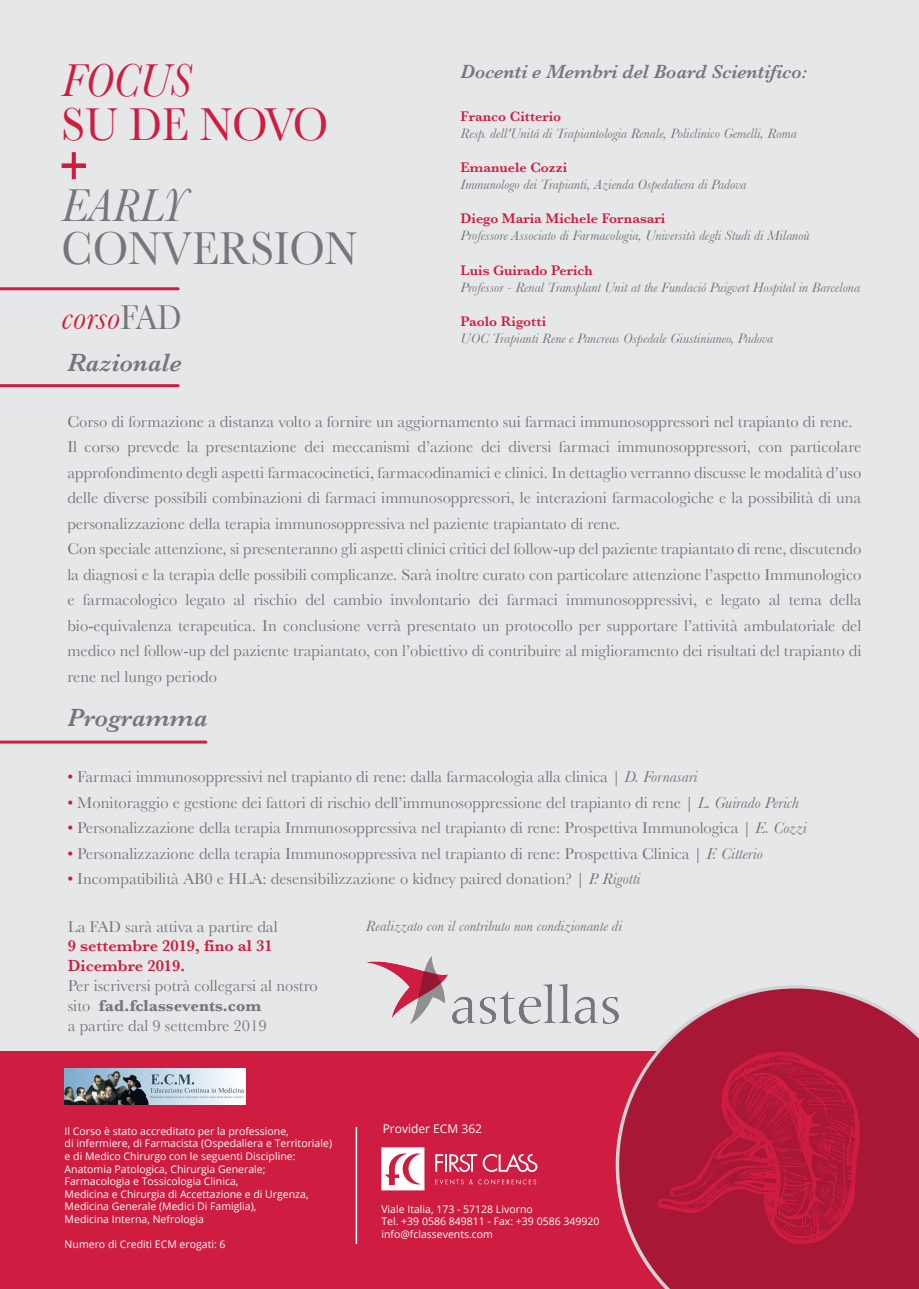
<style>
.page{position:relative;width:919px;height:1289px;background:#fff}
.page>*{position:absolute;margin:0;border:0;box-sizing:border-box;transform-origin:0 0}
.t1{font:48.15px "Baskerville";color:#74787a;scale:.9 1}
.t2{font:48.15px "Baskerville";color:#ce1d41;scale:.9 1}
.t3{font:italic 48.15px "Baskerville";color:#ce1d41;scale:.9 1}
.t4{font:italic 48.15px "Baskerville";color:#74787a;scale:.9 1}
.t5{font:italic 36px "Baskerville";color:#ce1d41}
.t6{font:italic 600 25.5px "Baskerville";color:#74787a}
.t7{font:italic 600 19.5px "Baskerville";color:#74787a}
.t8{font:16.5px/25.5px "Baskerville";color:#74787a}
.t9{font:600 16.5px/19.8px "Baskerville";color:#ce1d41}
.t10{font:italic 15.45px "Baskerville";color:#74787a}
.t11{font:italic 14.25px "Baskerville";color:#74787a}
.t12{font:600 14.25px "Baskerville";color:#ce1d41}
.t13{font:12px "Open Sans";color:#fff}
.t14{font:10.5px/12.6px "Open Sans";color:#fff}
.s1{font-style:normal;color:#74787a}
.s2{color:#ce1d41}
.s3{font-style:italic}
.s4{font-weight:700}
</style>
<div class="page">
<div style="left:0;top:0;width:918px;height:1288px;background:#e6e7e9"></div>
<div style="left:0;top:1051px;width:918px;height:237px;background:#ce1d41"></div>
<svg style="left:62px;top:152px;width:24px;height:27px"></svg>
<hr style="left:0;top:287px;width:178px;height:3px;background:#ce1d41">
<hr style="left:0;top:384px;width:178px;height:3px;background:#ce1d41">
<hr style="left:0;top:740px;width:206px;height:3px;background:#ce1d41">
<svg style="left:381px;top:1147px;width:43px;height:43px"></svg>
<svg style="left:435px;top:1153px;width:102px;height:18px"></svg>
<svg style="left:435px;top:1179px;width:28px;height:5px"></svg>
<svg style="left:469px;top:1179px;width:67px;height:5px"></svg>
<img style="left:65px;top:1068px;width:181px;height:36px">
<svg style="left:619px;top:988px;width:299px;height:300px;fill:#a81736"></svg>
<svg style="left:657px;top:1051px;width:203px;height:193px"></svg>
<img style="left:366px;top:956px;width:256px;height:70px">
<hr style="left:355px;top:1127px;width:2px;height:116px;background:#fff">
<h1 class="t3" style="left:62px;top:52px;width:144px">FOCUS</h1>
<h1 class="t2" style="left:62px;top:96px;width:298px">SU DE NOVO</h1>
<h1 class="t4" style="left:62px;top:176px;width:140px">EARLY</h1>
<h1 class="t1" style="left:62px;top:220px;width:330px">CONVERSION</h1>
<h2 class="t5" style="left:62px;top:296px;width:122px">corso<span class="s1">FAD</span></h2>
<h3 class="t6" style="left:67px;top:347px;width:116px">Razionale</h3>
<p class="t7" style="left:460px;top:60px;width:348px">Docenti e Membri del Board Scientifico:</p>
<p class="t12" style="left:460px;top:108px;width:102px">Franco Citterio</p>
<p class="t11" style="left:460px;top:125px;width:337px">Resp. dell'Unitá di Trapiantologia Renale, Policlinico Gemelli, Roma</p>
<p class="t12" style="left:460px;top:159px;width:108px">Emanuele Cozzi</p>
<p class="t11" style="left:460px;top:176px;width:287px">Immunologo dei Trapianti, Azienda Ospedaliera di Padova</p>
<p class="t12" style="left:460px;top:210px;width:206px">Diego Maria Michele Fornasari</p>
<p class="t11" style="left:460px;top:227px;width:350px">Professore Associato di Farmacologia, Università degli Studi di Milanoù</p>
<p class="t12" style="left:460px;top:261px;width:134px">Luis Guirado Perich</p>
<p class="t11" style="left:460px;top:279px;width:401px">Professor - Renal Transplant Unit at the Fundació Puigvert Hospital in Barcelona</p>
<p class="t12" style="left:460px;top:313px;width:87px">Paolo Rigotti</p>
<p class="t11" style="left:460px;top:330px;width:314px">UOC Trapianti Rene e Pancreas Ospedale Giustinianeo, Padova</p>
<p class="t8" style="left:67px;top:408px;width:795px">Corso di formazione a distanza volto a fornire un aggiornamento sui farmaci immunosoppressori nel trapianto di rene.<br>Il corso prevede la presentazione dei meccanismi d’azione dei diversi farmaci immunosoppressori, con particolare approfondimento degli aspetti farmacocinetici, farmacodinamici e clinici. In dettaglio verranno discusse le modalità d’uso delle diverse possibili combinazioni di farmaci immunosoppressori, le interazioni farmacologiche e la possibilità di una personalizzazione della terapia immunosoppressiva nel paziente trapiantato di rene.<br>Con speciale attenzione, si presenteranno gli aspetti clinici critici del follow-up del paziente trapiantato di rene, discutendo la diagnosi e la terapia delle possibili complicanze. Sarà inoltre curato con particolare attenzione l’aspetto Immunologico e farmacologico legato al rischio del cambio involontario dei farmaci immunosoppressivi, e legato al tema della bio-equivalenza terapeutica. In conclusione verrà presentato un protocollo per supportare l’attività ambulatoriale del medico nel follow-up del paziente trapiantato, con l’obiettivo di contribuire al miglioramento dei risultati del trapianto di rene nel lungo periodo</p>
<h3 class="t6" style="left:67px;top:703px;width:142px">Programma</h3>
<p class="t8" style="left:67px;top:764px;width:631px"><span class="s2">•</span> Farmaci immunosoppressivi nel trapianto di rene: dalla farmacologia alla clinica | <span class="s3">D. Fornasari</span></p>
<p class="t8" style="left:67px;top:789px;width:733px"><span class="s2">•</span> Monitoraggio e gestione dei fattori di rischio dell’immunosoppressione del trapianto di rene | <span class="s3">L. Guirado Perich</span></p>
<p class="t8" style="left:67px;top:815px;width:741px"><span class="s2">•</span> Personalizzazione della terapia Immunosoppressiva nel trapianto di rene: Prospettiva Immunologica | <span class="s3">E. Cozzi</span></p>
<p class="t8" style="left:67px;top:840px;width:696px"><span class="s2">•</span> Personalizzazione della terapia Immunosoppressiva nel trapianto di rene: Prospettiva Clinica | <span class="s3">F. Citterio</span></p>
<p class="t8" style="left:67px;top:866px;width:574px"><span class="s2">•</span> Incompatibilità AB0 e HLA: desensibilizzazione o kidney paired donation? | <span class="s3">P. Rigotti</span></p>
<p class="t8" style="left:68px;top:913px;width:211px">La FAD sarà attiva a partire dal</p>
<p class="t9" style="left:68px;top:936px;width:206px">9 settembre 2019, fino al 31<br>Dicembre 2019.</p>
<p class="t8" style="left:68px;top:975px;width:251px;line-height:19.8px">Per iscriversi potrà collegarsi al nostro sito <span class="s4">fad.fclassevents.com<br></span>a partire dal 9 settembre 2019</p>
<p class="t10" style="left:366px;top:917px;width:257px">Realizzato con il contributo non condizionante di</p>
<p class="t14" style="left:65px;top:1124px;width:269px">Il Corso è stato accreditato per la professione,<br>di infermiere, di Farmacista (Ospedaliera e Territoriale) e di Medico Chirurgo con le seguenti Discipline:<br>Anatomia Patologica, Chirurgia Generale; Farmacologia e Tossicologia Clinica,<br>Medicina e Chirurgia di Accettazione e di Urgenza, Medicina Generale (Medici Di Famiglia),<br>Medicina Interna, Nefrologia</p>
<p class="t14" style="left:65px;top:1237px;width:162px">Numero di Crediti ECM erogati: 6</p>
<p class="t13" style="left:382px;top:1120px;width:101px">Provider ECM 362</p>
<p class="t14" style="left:381px;top:1202px;width:220px">Viale Italia, 173 - 57128 Livorno<br>Tel. +39 0586 849811 - Fax: +39 0586 349920 info@fclassevents.com</p>
</div>
